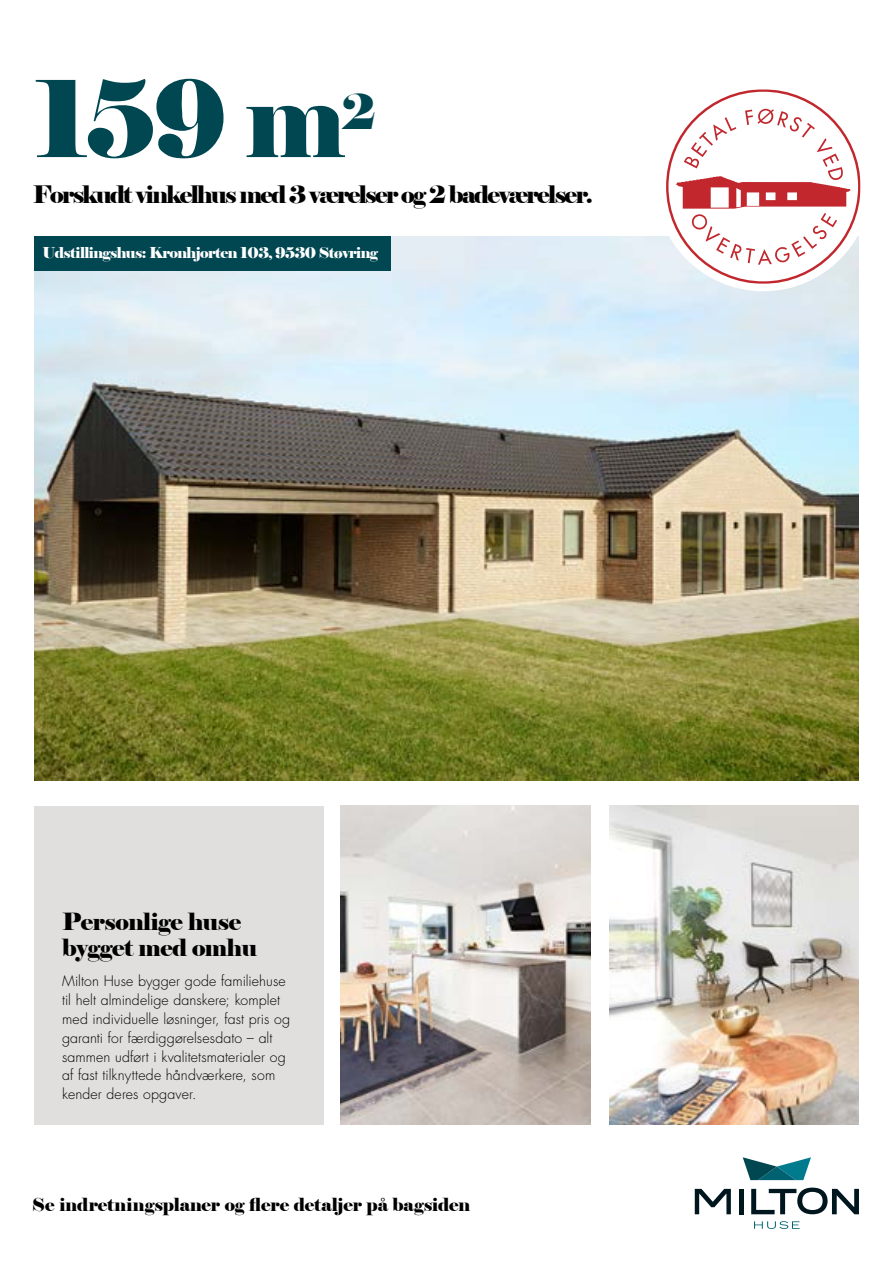
<style>
.page{position:relative;width:893px;height:1263px;background:#fff}
.page>*{position:absolute;margin:0;border:0;box-sizing:border-box;transform-origin:0 0}
.t1{font:105.75px "Elephant";color:#004752}
.t2{font:24px "Elephant";letter-spacing:-.07em;color:#000}
.t3{font:23.55px/25.2px "Elephant";letter-spacing:-.02em;color:#000}
.t4{font:18px "Elephant";letter-spacing:-.005em;color:#000}
.t5{font:15px "Elephant";letter-spacing:-.04em;color:#fff}
.t6{font:300 14.1px/18.9px "Futura LT Pro";letter-spacing:.01em;color:#000}
</style>
<div class="page">
<img style="left:34px;top:236px;width:825px;height:544px">
<div style="left:34px;top:806px;width:289px;height:319px;background:#e0dfdd"></div>
<svg style="left:743px;top:1157px;width:68px;height:23px"></svg>
<div style="left:739px;top:1189px;width:5px;height:25px;background:#00161f"></div>
<svg style="left:751px;top:1187px;width:108px;height:27px"></svg>
<svg style="left:695px;top:1189px;width:36px;height:25px"></svg>
<svg style="left:754px;top:1221px;width:46px;height:8px"></svg>
<div style="left:655px;top:74px;width:217px;height:217px;background:#fff;border-radius:50%"></div>
<svg style="left:666px;top:89px;width:194px;height:195px"></svg>
<img style="left:340px;top:806px;width:519px;height:319px">
<div style="left:591px;top:800px;width:17px;height:350px;background:#fff"></div>
<div style="left:34px;top:236px;width:356px;height:34px;background:#004752"></div>
<h1 class="t1" style="left:34px;top:53px;width:344px">159 m<sup>2</sup></h1>
<h2 class="t2" style="left:33px;top:180px;width:561px">Forskudt vinkelhus med 3 værelser og 2 badeværelser.</h2>
<p class="t5" style="left:43px;top:244px;width:337px">Udstillingshus: Kronhjorten 103, 9530 Støvring</p>
<h3 class="t3" style="left:62px;top:910px;width:196px">Personlige huse bygget med omhu</h3>
<p class="t6" style="left:62px;top:971px;width:229px">Milton Huse bygger gode familiehuse til helt almindelige danskere; komplet med individuelle løsninger, fast pris og garanti for færdiggørelsesdato – alt sammen udført i kvalitetsmaterialer og af fast tilknyttede håndværkere, som kender deres opgaver.</p>
<p class="t4" style="left:32px;top:1193px;width:439px">Se indretningsplaner og flere detaljer på bagsiden</p>
</div>
